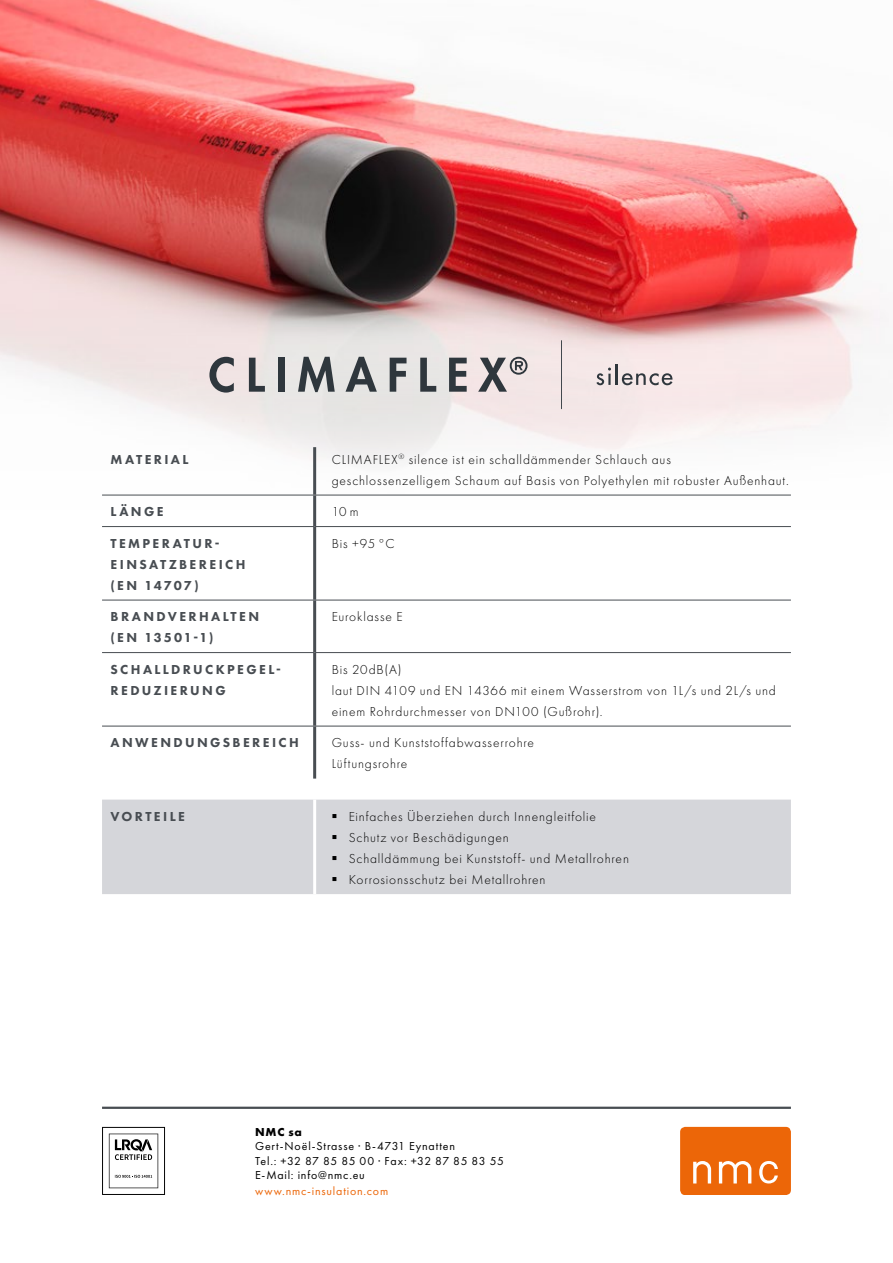
<style>
.page{position:relative;width:893px;height:1263px;background:#fff}
.page>*{position:absolute;margin:0;border:0;box-sizing:border-box;transform-origin:0 0}
.t1{font:300 13.5px/21px "Futura PT";letter-spacing:.06em;color:#000}
.t2{font:800 13.5px/21px "Futura PT";letter-spacing:.175em;color:#484d52}
.t3{font:12px/14.4px "Futura PT";letter-spacing:.065em;color:#000}
.t4{font:12px "Futura PT";letter-spacing:.065em;color:#ec6608}
.t5{font:700 12px "Futura PT";color:#000}
</style>
<div class="page">
<svg style="left:102px;top:1127px;width:63px;height:68px"></svg>
<div style="left:680px;top:1127px;width:111px;height:68px;background:#ec6608;border-radius:5px"></div>
<svg style="left:693px;top:1161px;width:85px;height:22px"></svg>
<hr style="left:102px;top:1107px;width:689px;height:2px;background:#484d52">
<img style="left:0;top:0;width:889px;height:510px">
<svg style="left:209px;top:357px;width:25px;height:36px"></svg>
<svg style="left:249px;top:358px;width:16px;height:34px"></svg>
<div style="left:278px;top:358px;width:6px;height:34px;background:#2f373d"></div>
<svg style="left:298px;top:357px;width:37px;height:35px"></svg>
<svg style="left:346px;top:357px;width:31px;height:35px"></svg>
<svg style="left:390px;top:358px;width:17px;height:34px"></svg>
<svg style="left:420px;top:358px;width:16px;height:34px"></svg>
<svg style="left:449px;top:358px;width:18px;height:34px"></svg>
<svg style="left:478px;top:357px;width:49px;height:35px;background:#ada8aa"></svg>
<hr style="left:561px;top:340px;width:1px;height:69px;background:#2f373d">
<svg style="left:596px;top:368px;width:15px;height:17px"></svg>
<hr style="left:616px;top:364px;width:2px;height:21px;background:#2f373d">
<svg style="left:622px;top:373px;width:50px;height:12px"></svg>
<div style="left:102px;top:799px;width:689px;height:95px;background:#d5d6da"></div>
<hr style="left:313px;top:495px;width:3px;height:31px;background:#484d52">
<hr style="left:313px;top:527px;width:3px;height:73px;background:#484d52">
<hr style="left:313px;top:600px;width:3px;height:52px;background:#484d52">
<hr style="left:313px;top:653px;width:3px;height:73px;background:#484d52">
<hr style="left:313px;top:726px;width:3px;height:52px;background:#484d52">
<hr style="left:102px;top:526px;width:213px;height:1px;background:#484d52">
<hr style="left:315px;top:526px;width:476px;height:1px;background:#484d52">
<hr style="left:102px;top:600px;width:213px;height:1px;background:#484d52">
<hr style="left:315px;top:600px;width:476px;height:1px;background:#484d52">
<hr style="left:102px;top:652px;width:213px;height:1px;background:#484d52">
<hr style="left:315px;top:652px;width:476px;height:1px;background:#484d52">
<hr style="left:102px;top:726px;width:213px;height:1px;background:#484d52">
<hr style="left:315px;top:726px;width:476px;height:1px;background:#484d52">
<hr style="left:313px;top:799px;width:3px;height:95px;background:#fff">
<hr style="left:313px;top:447px;width:3px;height:48px;background:#484d52">
<hr style="left:102px;top:495px;width:213px;height:1px;background:#484d52">
<hr style="left:315px;top:495px;width:476px;height:1px;background:#484d52">
<svg style="left:333px;top:814px;width:4px;height:4px"></svg>
<svg style="left:333px;top:835px;width:4px;height:4px"></svg>
<svg style="left:333px;top:856px;width:4px;height:4px"></svg>
<svg style="left:333px;top:877px;width:4px;height:4px"></svg>
<p class="t2" style="left:111px;top:448px;width:79px">MATERIAL</p>
<p class="t1" style="left:332px;top:449px;width:459px">CLIMAFLEX<sup>®</sup> silence ist ein schalldämmender Schlauch aus geschlossenzelligem Schaum auf Basis von Polyethylen mit robuster Außenhaut.</p>
<p class="t2" style="left:111px;top:501px;width:54px">LÄNGE</p>
<p class="t1" style="left:332px;top:501px;width:28px">10m</p>
<p class="t2" style="left:111px;top:532px;width:136px">TEMPERATUR-<br>EINSATZBEREICH (EN 14707)</p>
<p class="t1" style="left:332px;top:533px;width:64px">Bis +95 °C</p>
<p class="t2" style="left:111px;top:606px;width:150px">BRANDVERHALTEN (EN 13501-1)</p>
<p class="t1" style="left:332px;top:606px;width:73px">Euroklasse E</p>
<p class="t2" style="left:111px;top:658px;width:171px">SCHALLDRUCKPEGEL-<br>REDUZIERUNG</p>
<p class="t1" style="left:332px;top:659px;width:446px">Bis 20dB(A)<br>laut DIN 4109 und EN 14366 mit einem Wasserstrom von 1L/s und 2L/s und einem Rohrdurchmesser von DN100 (Gußrohr).</p>
<p class="t2" style="left:111px;top:732px;width:190px">ANWENDUNGSBEREICH</p>
<p class="t1" style="left:332px;top:732px;width:204px">Guss- und Kunststoffabwasserrohre<br>Lüftungsrohre</p>
<p class="t2" style="left:111px;top:805px;width:76px">VORTEILE</p>
<p class="t1" style="left:349px;top:806px;width:282px">Einfaches Überziehen durch Innengleitfolie Schutz vor Beschädigungen<br>Schalldämmung bei Kunststoff- und Metallrohren Korrosionsschutz bei Metallrohren</p>
<p class="t5" style="left:255px;top:1124px;width:48px">NMC sa</p>
<p class="t3" style="left:255px;top:1139px;width:250px">Gert-Noël-Strasse · B-4731 Eynatten<br>Tel.: +32 87 85 85 00 · Fax: +32 87 85 83 55<br>E-Mail: info@nmc.eu</p>
<p class="t4" style="left:255px;top:1184px;width:135px">www.nmc-insulation.com</p>
</div>
